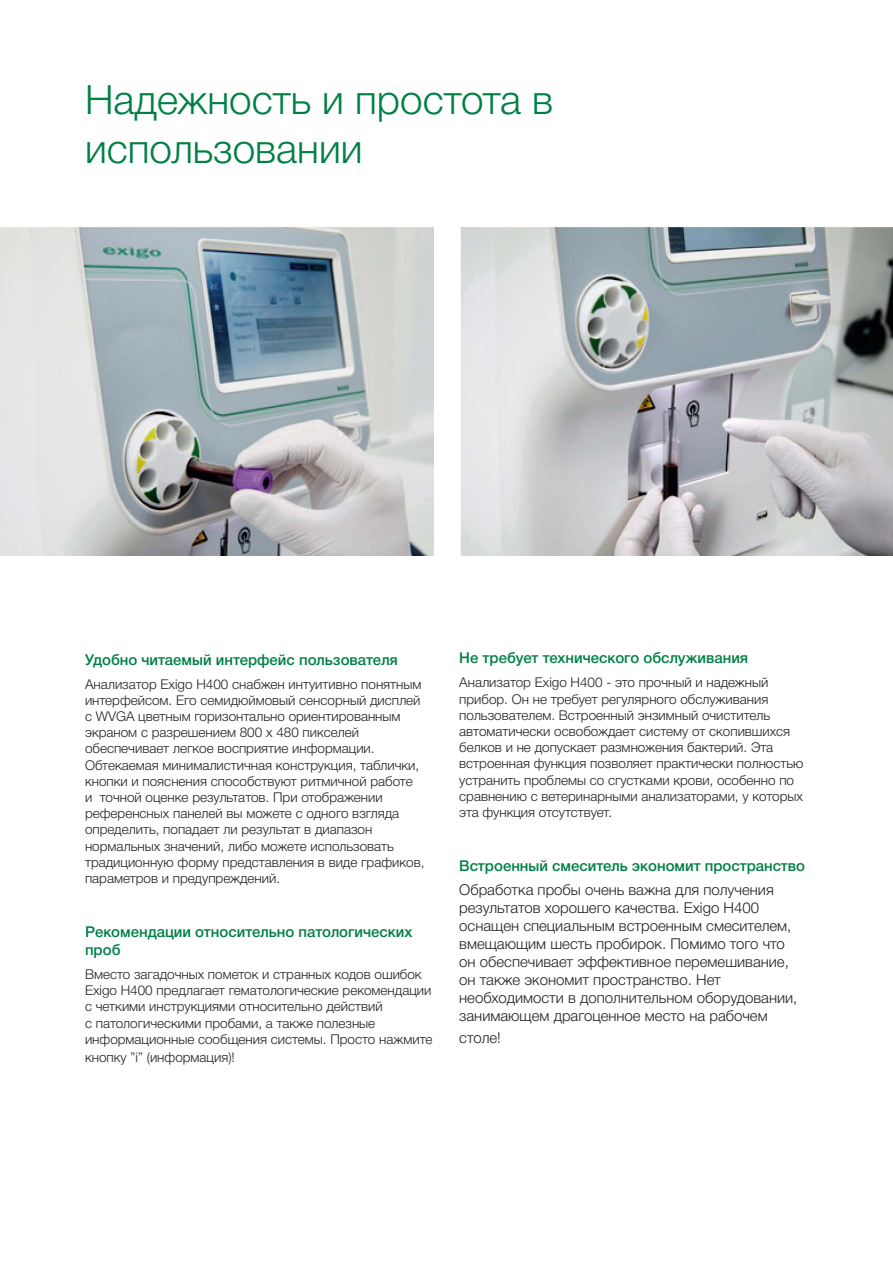
<style>
.page{position:relative;width:893px;height:1263px;background:#fff}
.page>*{position:absolute;margin:0;border:0;box-sizing:border-box;transform-origin:0 0}
.t1{font:300 40.5px/48.6px "Helvetica Neue Cyr";color:#018045}
.t2{font:300 15px/18px "Helvetica Neue Cyr";color:#231f20}
.t3{font:500 15px/18px "Helvetica Neue Cyr";color:#018045}
.t4{font:300 13.5px/16.2px "Helvetica Neue Cyr";color:#231f20}
</style>
<div class="page">
<img style="left:0;top:227px;width:434px;height:328px">
<img style="left:460px;top:227px;width:433px;height:328px">
<p class="t1" style="left:85px;top:76px;width:470px">Надежность и простота в использовании</p>
<p class="t3" style="left:85px;top:650px;width:314px">Удобно читаемый интерфейс пользователя</p>
<p class="t4" style="left:85px;top:676px;width:341px">Анализатор Exigo H400 снабжен интуитивно понятным интерфейсом. Его семидюймовый сенсорный дисплей с WVGA цветным горизонтально ориентированным экраном с разрешением 800 х 480 пикселей обеспечивает легкое восприятие информации.<br>Обтекаемая минималистичная конструкция, таблички, кнопки и пояснения способствуют ритмичной работе<br>и точной оценке результатов. При отображении референсных панелей вы можете с одного взгляда определить, попадает ли результат в диапазон нормальных значений, либо можете использовать традиционную форму представления в виде графиков, параметров и предупреждений.</p>
<p class="t3" style="left:85px;top:923px;width:329px">Рекомендации относительно патологических проб</p>
<p class="t4" style="left:85px;top:966px;width:349px">Вместо загадочных пометок и странных кодов ошибок Exigo H400 предлагает гематологические рекомендации с четкими инструкциями относительно действий<br>с патологическими пробами, а также полезные информационные сообщения системы. Просто нажмите</p>
<p class="t4" style="left:85px;top:1049px;width:151px">кнопку ”i” (информация)!</p>
<p class="t3" style="left:459px;top:649px;width:291px">Не требует технического обслуживания</p>
<p class="t4" style="left:459px;top:675px;width:346px">Анализатор Exigo H400 - это прочный и надежный прибор. Он не требует регулярного обслуживания пользователем. Встроенный энзимный очиститель автоматически освобождает систему от скопившихся белков и не допускает размножения бактерий. Эта встроенная функция позволяет практически полностью устранить проблемы со сгустками крови, особенно по сравнению с ветеринарными анализаторами, у которых эта функция отсутствует.</p>
<p class="t3" style="left:459px;top:857px;width:347px">Встроенный смеситель экономит пространство</p>
<p class="t2" style="left:459px;top:881px;width:340px">Обработка пробы очень важна для получения результатов хорошего качества. Exigo H400 оснащен специальным встроенным смесителем, вмещающим шесть пробирок. Помимо того что он обеспечивает эффективное перемешивание, он также экономит пространство. Нет необходимости в дополнительном оборудовании, занимающем драгоценное место на рабочем</p>
<p class="t2" style="left:459px;top:1028px;width:43px">столе!</p>
</div>
